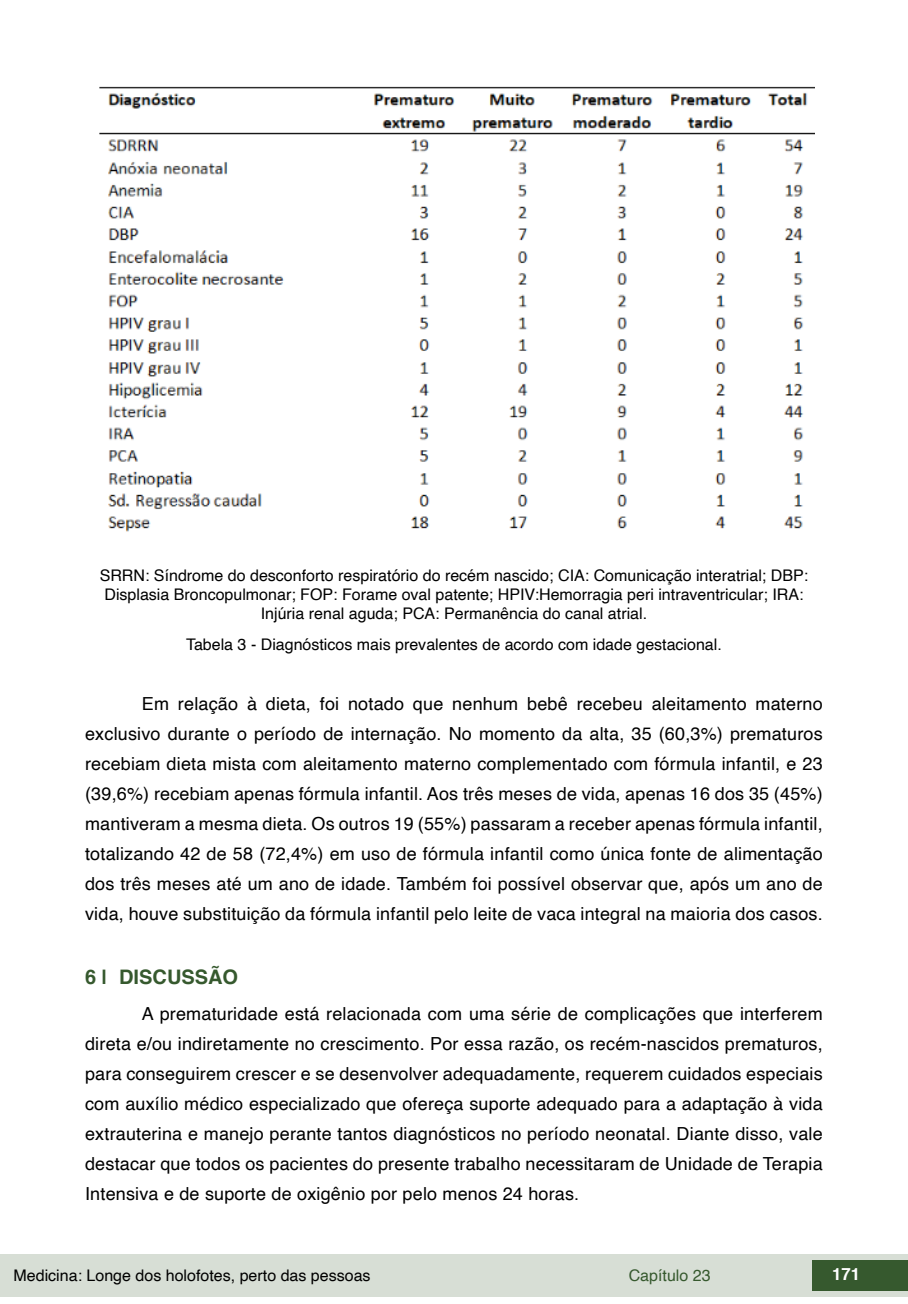
<style>
.page{position:relative;width:908px;height:1304px;background:#fff}
.page>*{position:absolute;margin:0;border:0;box-sizing:border-box;transform-origin:0 0}
.t1{font:700 20px "Helvetica";color:#36592e}
.txt{font:18px/30px "Helvetica";letter-spacing:.01em;color:#000;text-align:justify}
.t2{font:700 16.8px "Helvetica";color:#fff}
.imagens_graf_tab{font:16px/19.2px "Helvetica";color:#000;text-align:center}
.t3{font:16px "Helvetica";color:#36592e}
</style>
<div class="page">
<div style="left:0;top:1254px;width:906px;height:43px;background:#d7ded5"></div>
<div style="left:812px;top:1261px;width:95px;height:30px;background:#36592e"></div>
<img style="left:99px;top:86px;width:715px;height:446px">
<p class="imagens_graf_tab" style="left:100px;top:566px;width:709px">SRRN: Síndrome do desconforto respiratório do recém nascido; CIA: Comunicação interatrial; DBP:<br>Displasia Broncopulmonar; FOP: Forame oval patente; HPIV:Hemorragia peri intraventricular; IRA:<br>Injúria renal aguda; PCA: Permanência do canal atrial.</p>
<p class="imagens_graf_tab" style="left:186px;top:635px;width:537px">Tabela 3 - Diagnósticos mais prevalentes de acordo com idade gestacional.</p>
<p class="txt" style="left:85px;top:689px;width:738px;text-indent:57px">Em relação à dieta, foi notado que nenhum bebê recebeu aleitamento materno exclusivo durante o período de internação. No momento da alta, 35 (60,3%) prematuros recebiam dieta mista com aleitamento materno complementado com fórmula infantil, e 23 (39,6%) recebiam apenas fórmula infantil. Aos três meses de vida, apenas 16 dos 35 (45%) mantiveram a mesma dieta. Os outros 19 (55%) passaram a receber apenas fórmula infantil, totalizando 42 de 58 (72,4%) em uso de fórmula infantil como única fonte de alimentação dos três meses até um ano de idade. Também foi possível observar que, após um ano de vida, houve substituição da fórmula infantil pelo leite de vaca integral na maioria dos casos.</p>
<p class="t1" style="left:85px;top:961px;width:154px">6 | DISCUSSÃO</p>
<p class="txt" style="left:85px;top:999px;width:738px;text-indent:57px">A prematuridade está relacionada com uma série de complicações que interferem direta e/ou indiretamente no crescimento. Por essa razão, os recém-nascidos prematuros, para conseguirem crescer e se desenvolver adequadamente, requerem cuidados especiais com auxílio médico especializado que ofereça suporte adequado para a adaptação à vida extrauterina e manejo perante tantos diagnósticos no período neonatal. Diante disso, vale destacar que todos os pacientes do presente trabalho necessitaram de Unidade de Terapia Intensiva e de suporte de oxigênio por pelo menos 24 horas.</p>
<p class="imagens_graf_tab" style="left:14px;top:1266px;width:358px">Medicina: Longe dos holofotes, perto das pessoas</p>
<p class="t3" style="left:628px;top:1263px;width:83px">Capítulo 23</p>
<p class="t2" style="left:831px;top:1261px;width:30px">171</p>
</div>
